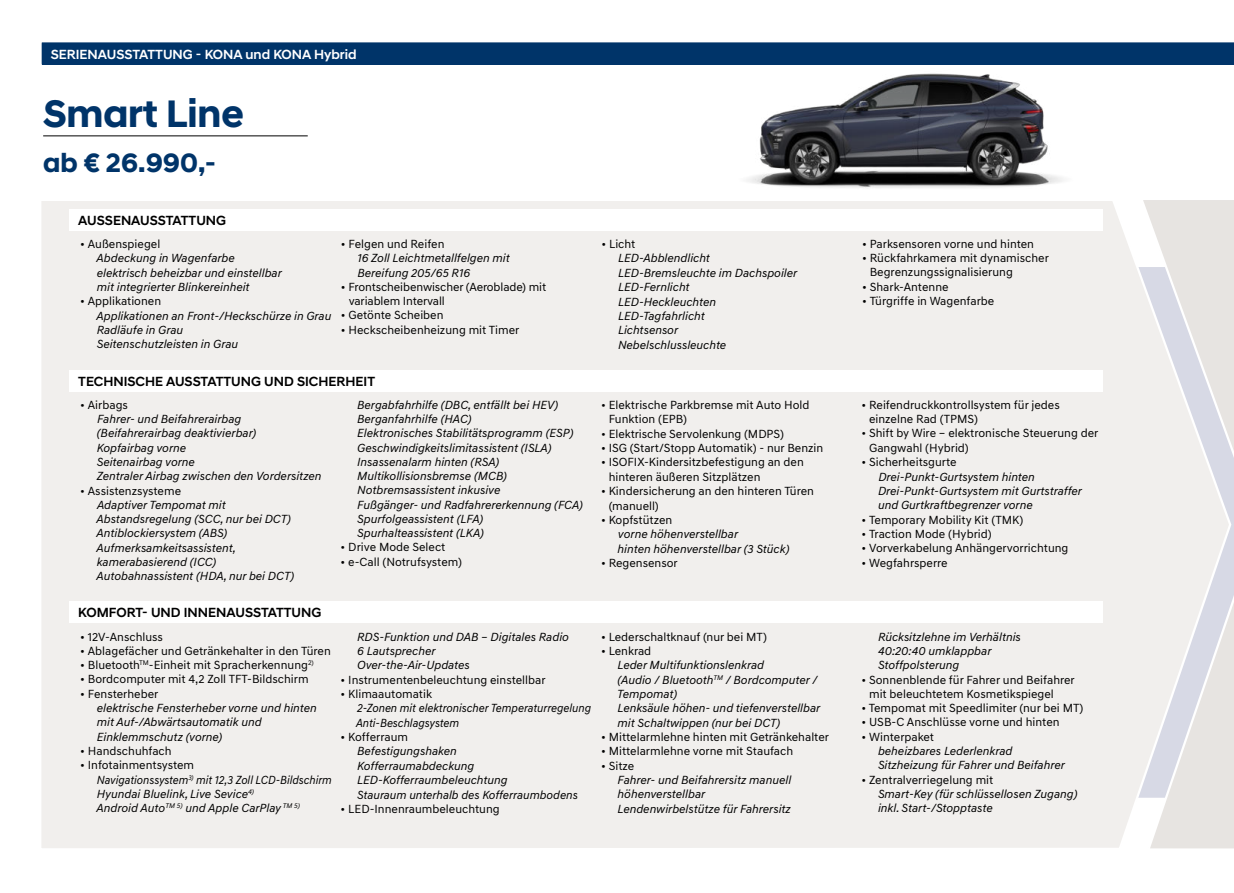
<style>
.page{position:relative;width:1234px;height:893px;background:#fff}
.page>*{position:absolute;margin:0;border:0;box-sizing:border-box;transform-origin:0 0}
.t1{font:700 39px "Hyundai Sans Head";color:#003469}
.t2{font:700 27px "Hyundai Sans Head";color:#003469}
.t3{font:500 13.5px "Hyundai Sans Head";color:#000}
.t4{font:500 13.5px "Hyundai Sans Head";color:#fff}
.t5{font:italic 12px/14.4px "Hyundai Sans Text";color:#000}
.t6{font:12px/14.4px "Hyundai Sans Text";color:#000}
.t7{font:italic 12px/14.4px "Hyundai Sans Text";color:#000;scale:.93 1}
.t8{font:italic 12px/14.4px "Hyundai Sans Text";color:#000;scale:.94 1}
.s1{font-family:"Hyundai Sans Head";font-style:normal}
.s2{font-style:normal}
.s3{font-family:"Hyundai Sans Head"}
</style>
<div class="page">
<div style="left:41px;top:201px;width:1096px;height:647px;background:#f1efed"></div>
<div style="left:70px;top:370px;width:1032px;height:21px;background:#fff"></div>
<div style="left:70px;top:209px;width:1032px;height:21px;background:#fff"></div>
<div style="left:70px;top:602px;width:1032px;height:21px;background:#fff"></div>
<hr style="left:43px;top:136px;width:265px;height:1px;background:#000">
<div style="left:42px;top:43px;width:1191px;height:21px;background:#003469"></div>
<hr style="left:42px;top:64px;width:1191px;height:1px;background:#003469">
<svg style="left:1137px;top:200px;width:96px;height:649px"></svg>
<img style="left:747px;top:73px;width:316px;height:115px">
<p class="t4" style="left:51px;top:47px;width:307px">SERIENAUSSTATTUNG - KONA und KONA Hybrid</p>
<h1 class="t1" style="left:43px;top:98px;width:202px">Smart Line</h1>
<h2 class="t2" style="left:43px;top:152px;width:174px">ab € 26.990,-</h2>
<p class="t3" style="left:78px;top:213px;width:149px">AUSSENAUSSTATTUNG</p>
<p class="t6" style="left:80px;top:237px;width:82px">• Außenspiegel</p>
<p class="t5" style="left:97px;top:251px;width:187px">Abdeckung in Wagenfarbe elektrisch beheizbar und einstellbar mit integrierter Blinkereinheit</p>
<p class="t6" style="left:80px;top:294px;width:82px">• Applikationen</p>
<p class="t5" style="left:97px;top:309px;width:236px">Applikationen an Front-/Heckschürze in Grau<br>Radläufe in Grau<br>Seitenschutzleisten in Grau</p>
<p class="t6" style="left:341px;top:237px;width:105px">• Felgen und Reifen</p>
<p class="t5" style="left:357px;top:251px;width:154px">16 Zoll Leichtmetallfelgen mit<br>Bereifung 205/65 R16</p>
<p class="t6" style="left:348px;top:280px;width:199px;text-indent:-8px">• Frontscheibenwischer (Aeroblade) mit variablem Intervall</p>
<p class="t6" style="left:341px;top:308px;width:104px">• Getönte Scheiben</p>
<p class="t6" style="left:341px;top:322px;width:180px">• Heckscheibenheizung mit Timer</p>
<p class="t3" style="left:78px;top:374px;width:298px">TECHNISCHE AUSSTATTUNG UND SICHERHEIT</p>
<p class="t5" style="left:97px;top:398px;width:226px;text-indent:-17px"><span class="s1">•</span> <span class="s2">Airbags<br></span>Fahrer- und Beifahrerairbag (Beifahrerairbag deaktivierbar)<br>Kopfairbag vorne<br>Seitenairbag vorne<br>Zentraler Airbag zwischen den Vordersitzen</p>
<p class="t5" style="left:97px;top:483px;width:199px;text-indent:-16px"><span class="s1">•</span> <span class="s2">Assistenzsysteme<br></span>Adaptiver Tempomat mit<br>Abstandsregelung (SCC, nur bei DCT)<br>Antiblockiersystem (ABS)<br>Aufmerksamkeitsassistent, kamerabasierend (ICC)<br>Autobahnassistent (HDA, nur bei DCT)</p>
<p class="t5" style="left:357px;top:398px;width:227px">Bergabfahrhilfe (DBC, entfällt bei HEV)<br>Berganfahrhilfe (HAC)<br>Elektronisches Stabilitätsprogramm (ESP)<br>Geschwindigkeitslimitassistent (ISLA)<br>Insassenalarm hinten (RSA)<br>Multikollisionsbremse (MCB)<br>Notbremsassistent inkusive<br>Fußgänger- und Radfahrererkennung (FCA)<br>Spurfolgeassistent (LFA)<br>Spurhalteassistent (LKA)</p>
<p class="t6" style="left:340px;top:540px;width:106px"><span class="s3">•</span> Drive Mode Select</p>
<p class="t6" style="left:340px;top:555px;width:123px">• e-Call (Notrufsystem)</p>
<p class="t3" style="left:78px;top:605px;width:244px">KOMFORT- UND INNENAUSSTATTUNG</p>
<p class="t6" style="left:80px;top:629px;width:84px">• 12V-Anschluss</p>
<p class="t6" style="left:80px;top:643px;width:252px">• Ablagefächer und Getränkehalter in den Türen</p>
<p class="t6" style="left:80px;top:658px;width:235px">• Bluetooth<sup>TM</sup>-Einheit mit Spracherkennung<sup>2)</sup></p>
<p class="t6" style="left:80px;top:672px;width:230px">• Bordcomputer mit 4,2 Zoll TFT-Bildschirm</p>
<p class="t6" style="left:80px;top:686px;width:80px">• Fensterheber</p>
<p class="t5" style="left:97px;top:701px;width:221px">elektrische Fensterheber vorne und hinten mit Auf-/Abwärtsautomatik und<br>Einklemmschutz (vorne)</p>
<p class="t6" style="left:80px;top:744px;width:93px">• Handschuhfach</p>
<p class="t7" style="left:97px;top:758px;width:254px;text-indent:-16px"><span class="s2">• Infotainmentsystem<br></span>Navigationssystem<sup>3)</sup> mit 12,3 Zoll LCD-Bildschirm Hyundai Bluelink, Live Sevice<sup>4)<br></sup>Android Auto <sup>TM</sup> <sup>5)</sup> und Apple CarPlay <sup>TM</sup> <sup>5)</sup></p>
<p class="t5" style="left:357px;top:629px;width:213px">RDS-Funktion und DAB – Digitales Radio<br>6 Lautsprecher<br>Over-the-Air-Updates</p>
<p class="t6" style="left:340px;top:672px;width:206px">• Instrumentenbeleuchtung einstellbar</p>
<p class="t6" style="left:340px;top:686px;width:93px">• Klimaautomatik</p>
<p class="t8" style="left:356px;top:701px;width:251px">2-Zonen mit elektronischer Temperaturregelung<br>Anti-Beschlagsystem</p>
<p class="t6" style="left:340px;top:730px;width:69px">• Kofferraum</p>
<p class="t5" style="left:357px;top:744px;width:222px">Befestigungshaken<br>Kofferraumabdeckung<br>LED-Kofferraumbeleuchtung<br>Stauraum unterhalb des Kofferraumbodens</p>
<p class="t6" style="left:340px;top:801px;width:160px">• LED-Innenraumbeleuchtung</p>
<p class="t6" style="left:601px;top:237px;width:35px">• Licht</p>
<p class="t5" style="left:618px;top:251px;width:181px">LED-Abblendlicht<br>LED-Bremsleuchte im Dachspoiler<br>LED-Fernlicht<br>LED-Heckleuchten<br>LED-Tagfahrlicht<br>Lichtsensor<br>Nebelschlussleuchte</p>
<p class="t6" style="left:608px;top:397px;width:202px;text-indent:-8px"><span class="s3">•</span> Elektrische Parkbremse mit Auto Hold<br>Funktion (EPB)</p>
<p class="t6" style="left:601px;top:426px;width:184px"><span class="s3">•</span> Elektrische Servolenkung (MDPS)</p>
<p class="t6" style="left:601px;top:441px;width:224px">• ISG (Start/Stopp Automatik) - nur Benzin</p>
<p class="t6" style="left:608px;top:455px;width:196px;text-indent:-8px">• ISOFIX-Kindersitzbefestigung an den hinteren äußeren Sitzplätzen</p>
<p class="t6" style="left:608px;top:484px;width:207px;text-indent:-8px">• Kindersicherung an den hinteren Türen (manuell)</p>
<p class="t6" style="left:601px;top:513px;width:73px">• Kopfstützen</p>
<p class="t5" style="left:617px;top:527px;width:173px">vorne höhenverstellbar<br>hinten höhenverstellbar (3 Stück)</p>
<p class="t6" style="left:601px;top:556px;width:78px">• Regensensor</p>
<p class="t6" style="left:601px;top:629px;width:167px">• Lederschaltknauf (nur bei MT)</p>
<p class="t6" style="left:601px;top:643px;width:52px">• Lenkrad</p>
<p class="t5" style="left:617px;top:658px;width:205px">Leder Multifunktionslenkrad<br>(Audio / Bluetooth <sup>TM</sup> / Bordcomputer /<br>Tempomat)<br>Lenksäule höhen- und tiefenverstellbar mit Schaltwippen (nur bei DCT)</p>
<p class="t6" style="left:601px;top:730px;width:229px">• Mittelarmlehne hinten mit Getränkehalter</p>
<p class="t6" style="left:601px;top:744px;width:194px">• Mittelarmlehne vorne mit Staufach</p>
<p class="t6" style="left:601px;top:758px;width:35px">• Sitze</p>
<p class="t5" style="left:617px;top:773px;width:175px">Fahrer- und Beifahrersitz manuell höhenverstellbar<br>Lendenwirbelstütze für Fahrersitz</p>
<p class="t6" style="left:861px;top:237px;width:173px">• Parksensoren vorne und hinten</p>
<p class="t6" style="left:869px;top:251px;width:181px;text-indent:-8px">• Rückfahrkamera mit dynamischer<br>Begrenzungssignalisierung</p>
<p class="t6" style="left:861px;top:279px;width:88px">• Shark-Antenne</p>
<p class="t6" style="left:861px;top:294px;width:134px">• Türgriffe in Wagenfarbe</p>
<p class="t6" style="left:868px;top:397px;width:192px;text-indent:-8px">• Reifendruckkontrollsystem für jedes einzelne Rad (TPMS)</p>
<p class="t6" style="left:868px;top:426px;width:231px;text-indent:-8px"><span class="s3">•</span> Shift by Wire – elektronische Steuerung der<br>Gangwahl (Hybrid)</p>
<p class="t6" style="left:861px;top:455px;width:97px">• Sicherheitsgurte</p>
<p class="t5" style="left:877px;top:469px;width:205px">Drei-Punkt-Gurtsystem hinten<br>Drei-Punkt-Gurtsystem mit Gurtstraffer und Gurtkraftbegrenzer vorne</p>
<p class="t6" style="left:861px;top:512px;width:163px">• Temporary Mobility Kit (TMK)</p>
<p class="t6" style="left:861px;top:527px;width:132px">• Traction Mode (Hybrid)</p>
<p class="t6" style="left:861px;top:541px;width:208px">• Vorverkabelung Anhängervorrichtung</p>
<p class="t6" style="left:861px;top:555px;width:88px">• Wegfahrsperre</p>
<p class="t5" style="left:877px;top:629px;width:144px">Rücksitzlehne im Verhältnis<br>40:20:40 umklappbar<br>Stoffpolsterung</p>
<p class="t6" style="left:868px;top:672px;width:207px;text-indent:-8px">• Sonnenblende für Fahrer und Beifahrer mit beleuchtetem Kosmetikspiegel</p>
<p class="t6" style="left:861px;top:701px;width:223px">• Tempomat mit Speedlimiter (nur bei MT)</p>
<p class="t6" style="left:861px;top:715px;width:199px">• USB-C Anschlüsse vorne und hinten</p>
<p class="t6" style="left:861px;top:729px;width:74px">• Winterpaket</p>
<p class="t5" style="left:877px;top:744px;width:188px">beheizbares Lederlenkrad<br>Sitzheizung für Fahrer und Beifahrer</p>
<p class="t6" style="left:861px;top:772px;width:133px">• Zentralverriegelung mit</p>
<p class="t5" style="left:877px;top:787px;width:201px">Smart-Key (für schlüssellosen Zugang) inkl. Start-/Stopptaste</p>
</div>
